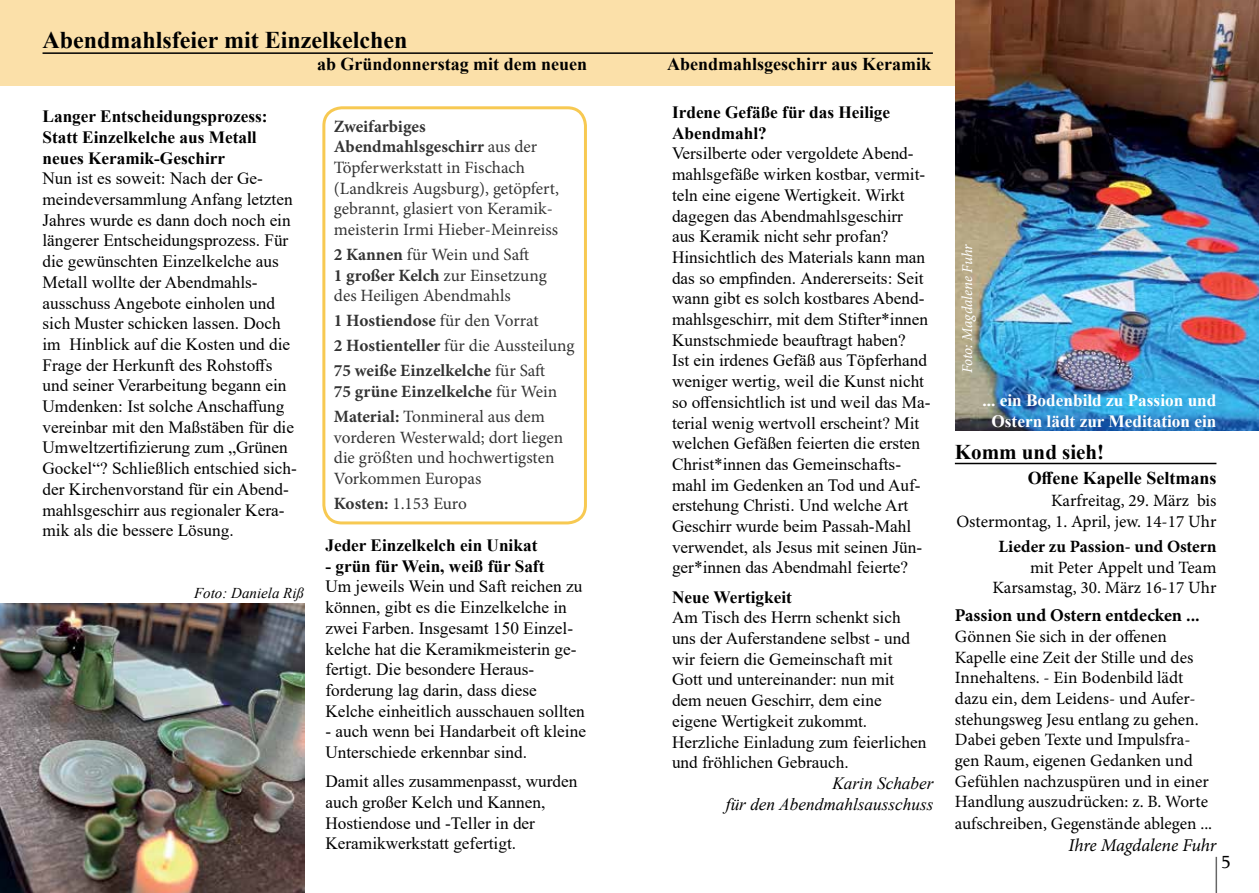
<style>
.page{position:relative;width:1259px;height:893px;background:#fff}
.page>*{position:absolute;margin:0;border:0;box-sizing:border-box;transform-origin:0 0}
.t1{font:700 24px "Times New Roman";color:#000}
.t2{font:700 21px "Times New Roman";color:#000}
.t3{font:700 18px "Times New Roman";color:#000}
.t4{font:700 18px "Minion Pro";letter-spacing:-.005em;color:#000}
.t5{font:italic 18px "Minion Pro";letter-spacing:-.01em;color:#000}
.t6{font:18px "Sylfaen";color:#000}
.t7{font:17.25px/20.7px "Times New Roman";color:#000}
.t8{font:17.25px/20.7px "Minion Pro";color:#000}
.t9{font:700 17.25px/20.7px "Times New Roman";color:#000}
.t10{font:700 17.25px/24.9px "Minion Pro";color:#000}
.t11{font:700 17.25px/20.7px "Times New Roman";color:#fff;text-align:center}
.t12{font:italic 17.25px/20.7px "Times New Roman";color:#000;text-align:right}
.t13{font:italic 15px "Minion Pro";letter-spacing:-.01em;color:#fff}
.t14{font:italic 15px "Times New Roman";color:#000}
.s1{font-weight:700}
.s2{font-weight:400}
</style>
<div class="page">
<div style="left:322px;top:106px;width:265px;height:418px;border:3px solid #f6bc27;border-radius:18px"></div>
<div style="left:0;top:0;width:1259px;height:85px;background:#fbe0a9"></div>
<img style="left:955px;top:0;width:304px;height:430px">
<hr style="left:1215px;top:857px;width:2px;height:36px;background:#000">
<hr style="left:955px;top:463px;width:261px;height:1px;background:#000">
<hr style="left:43px;top:52px;width:890px;height:2px;background:#000">
<img style="left:0;top:604px;width:304px;height:289px">
<h1 class="t1" style="left:43px;top:23px;width:366px">Abendmahlsfeier mit Einzelkelchen</h1>
<p class="t3" style="left:317px;top:51px;width:272px">ab Gründonnerstag mit dem neuen</p>
<p class="t3" style="left:667px;top:51px;width:265px">Abendmahlsgeschirr aus Keramik</p>
<p class="t9" style="left:43px;top:106px;width:227px">Langer Entscheidungsprozess:<br>Statt Einzelkelche aus Metall neues Keramik-Geschirr</p>
<p class="t7" style="left:43px;top:168px;width:256px">Nun ist es soweit: Nach der Ge&shy;meindeversammlung Anfang letzten Jahres wurde es dann doch noch ein längerer Entscheidungsprozess. Für die gewünschten Einzelkelche aus Metall wollte der Abendmahls&shy;ausschuss Angebote einholen und sich Muster schicken lassen. Doch im Hinblick auf die Kosten und die Frage der Herkunft des Rohstoffs und seiner Verarbeitung begann ein Umdenken: Ist solche Anschaffung vereinbar mit den Maßstäben für die Umweltzertifizierung zum „Grünen Gockel“? Schließlich entschied sich&shy;der Kirchenvorstand für ein Abend&shy;mahlsgeschirr aus regionaler Kera&shy;mik als die bessere Lösung.</p>
<p class="t9" style="left:672px;top:101px;width:220px">Irdene Gefäße für das Heilige<br>Abendmahl?</p>
<p class="t7" style="left:672px;top:143px;width:260px">Versilberte oder vergoldete Abend&shy;mahlsgefäße wirken kostbar, vermit&shy;teln eine eigene Wertigkeit. Wirkt dagegen das Abendmahlsgeschirr<br>aus Keramik nicht sehr profan?<br>Hinsichtlich des Materials kann man das so empfinden. Andererseits: Seit wann gibt es solch kostbares Abend&shy;mahlsgeschirr, mit dem Stifter*innen Kunstschmiede beauftragt haben?<br>Ist ein irdenes Gefäß aus Töpferhand weniger wertig, weil die Kunst nicht so offensichtlich ist und weil das Ma&shy;terial wenig wertvoll erscheint? Mit welchen Gefäßen feierten die ersten Christ*innen das Gemeinschafts&shy;mahl im Gedenken an Tod und Auf&shy;erstehung Christi. Und welche Art Geschirr wurde beim Passah-Mahl verwendet, als Jesus mit seinen Jün&shy;ger*innen das Abendmahl feierte?</p>
<p class="t9" style="left:672px;top:586px;width:121px">Neue Wertigkeit</p>
<p class="t7" style="left:672px;top:607px;width:256px">Am Tisch des Herrn schenkt sich uns der Auferstandene selbst - und wir feiern die Gemeinschaft mit<br>Gott und untereinander: nun mit dem neuen Geschirr, dem eine eigene Wertigkeit zukommt.<br>Herzliche Einladung zum feierlichen und fröhlichen Gebrauch.</p>
<p class="t12" style="left:726px;top:772px;width:209px">Karin Schaber<br>für den Abendmahlsausschuss</p>
<p class="t8" style="left:334px;top:116px;width:227px"><span class="s1">Zweifarbiges<br>Abendmahlsgeschirr</span> aus der<br>Töpferwerkstatt in Fischach (Landkreis Augsburg), getöpfert, gebrannt, glasiert von Keramik&shy;meisterin Irmi Hieber-Meinreiss</p>
<p class="t8" style="left:334px;top:244px;width:214px"><span class="s1">2 Kannen</span> für Wein und Saft<br><span class="s1">1 großer Kelch</span> zur Einsetzung des Heiligen Abendmahls</p>
<p class="t10" style="left:334px;top:308px;width:242px">1 Hostiendose <span class="s2">für den Vorrat<br></span>2 Hostienteller <span class="s2">für die Aussteilung<br></span>75 weiße Einzelkelche <span class="s2">für Saft</span></p>
<p class="t10" style="left:334px;top:379px;width:225px">75 grüne Einzelkelche <span class="s2">für Wein<br></span>Material: <span class="s2">Tonmineral aus dem</span></p>
<p class="t8" style="left:334px;top:427px;width:231px">vorderen Westerwald; dort liegen die größten und hochwertigsten<br>Vorkommen Europas</p>
<p class="t8" style="left:334px;top:493px;width:135px"><span class="s1">Kosten:</span> 1.153 Euro</p>
<p class="t8" style="left:956px;top:490px;width:261px;text-align:right">Karfreitag, 29. März bis<br>Ostermontag, 1. April, jew. 14-17 Uhr</p>
<p class="t10" style="left:998px;top:534px;width:220px">Lieder zu Passion- und Ostern</p>
<p class="t8" style="left:992px;top:557px;width:225px;text-align:right">mit Peter Appelt und Team<br>Karsamstag, 30. März 16-17 Uhr</p>
<p class="t13" style="left:957px;top:373px;width:131px;rotate:-90deg">Foto: Magdalene Fuhr</p>
<p class="t11" style="left:982px;top:389px;width:235px">... ein Bodenbild zu Passion und<br>Ostern lädt zur Meditation ein</p>
<p class="t2" style="left:955px;top:436px;width:151px">Komm und sieh!</p>
<p class="t3" style="left:1028px;top:465px;width:190px">Offene Kapelle Seltmans</p>
<p class="t9" style="left:325px;top:534px;width:213px">Jeder Einzelkelch ein Unikat</p>
<p class="t9" style="left:325px;top:555px;width:220px">- grün für Wein, weiß für Saft</p>
<p class="t7" style="left:325px;top:576px;width:261px">Um jeweils Wein und Saft reichen zu können, gibt es die Einzelkelche in zwei Farben. Insgesamt 150 Einzel&shy;kelche hat die Keramikmeisterin ge&shy;fertigt. Die besondere Heraus&shy;forderung lag darin, dass diese Kelche einheitlich ausschauen sollten</p>
<p class="t7" style="left:325px;top:721px;width:262px">- auch wenn bei Handarbeit oft kleine<br>Unterschiede erkennbar sind.</p>
<p class="t7" style="left:325px;top:771px;width:254px">Damit alles zusammenpasst, wurden auch großer Kelch und Kannen,<br>Hostiendose und -Teller in der<br>Keramikwerkstatt gefertigt.</p>
<p class="t14" style="left:194px;top:583px;width:111px">Foto: Daniela Riß</p>
<p class="t4" style="left:955px;top:603px;width:246px">Passion und Ostern entdecken ...</p>
<p class="t8" style="left:955px;top:626px;width:259px">Gönnen Sie sich in der offenen Kapelle eine Zeit der Stille und des Innehaltens. - Ein Bodenbild lädt dazu ein, dem Leidens- und Aufer&shy;stehungsweg Jesu entlang zu gehen.<br>Dabei geben Texte und Impulsfra&shy;gen Raum, eigenen Gedanken und Gefühlen nachzuspüren und in einer Handlung auszudrücken: z. B. Worte aufschreiben, Gegenstände ablegen ...</p>
<p class="t5" style="left:1068px;top:833px;width:149px">Ihre Magdalene Fuhr</p>
<p class="t6" style="left:1221px;top:850px;width:10px">5</p>
</div>
